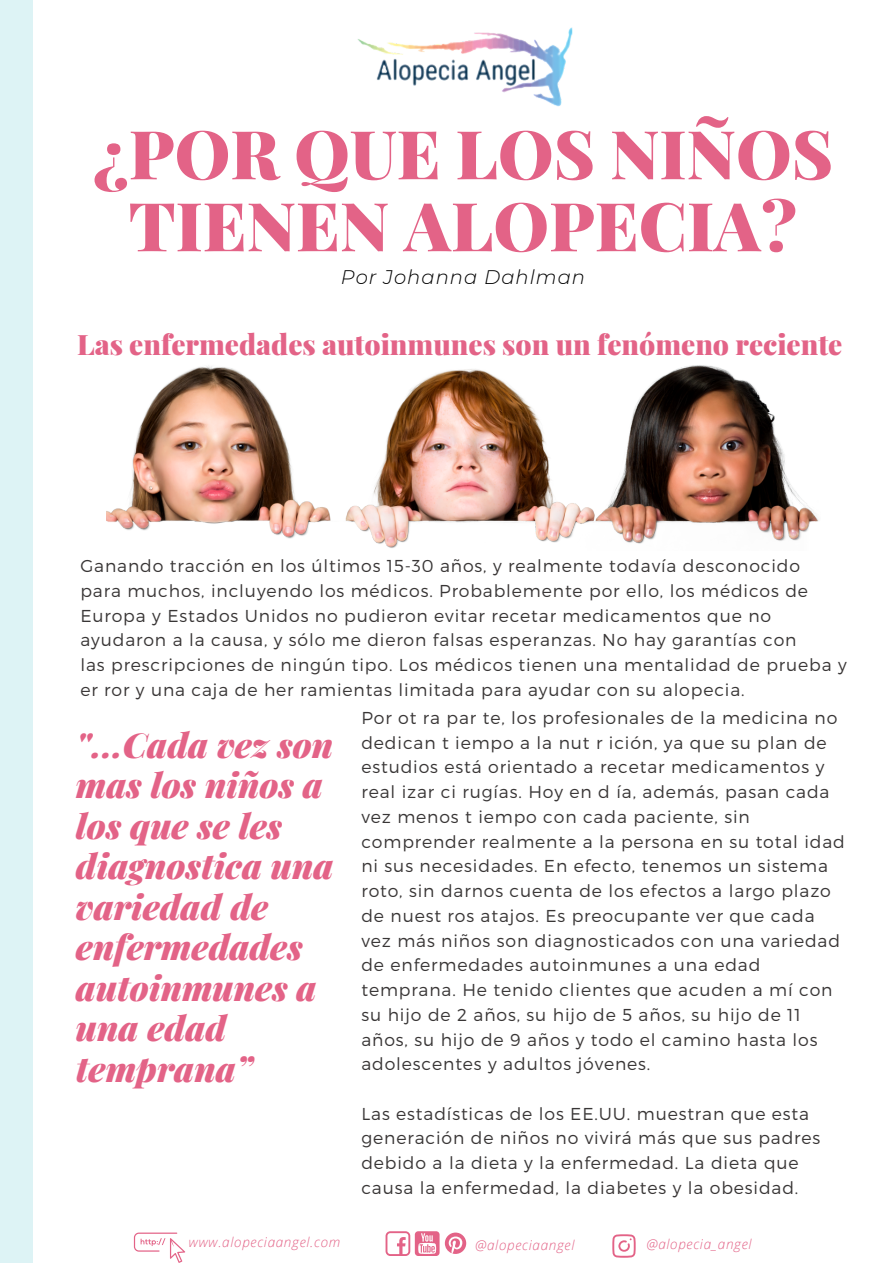
<style>
.page{position:relative;width:893px;height:1264px;background:#fff}
.page>*{position:absolute;margin:0;border:0;box-sizing:border-box;transform-origin:0 0}
.t1{font:900 67.5px/72px "Playfair Display";color:#e36387;text-align:center}
.t2{font:italic 900 34.5px/40.5px "Playfair Display";color:#e36387}
.t3{font:900 28.2px "Playfair Display";color:#e36387}
.t4{font:italic 300 19.65px "Montserrat";letter-spacing:.05em;color:#000}
.t5{font:300 17.25px/24.8px "Montserrat";letter-spacing:.05em;color:#393636}
.t6{font:italic 300 13.5px "Open Sans";letter-spacing:.05em;color:#e36387}
</style>
<div class="page">
<div style="left:0;top:0;width:33px;height:1262px;background:#ddf3f5"></div>
<img style="left:357px;top:27px;width:216px;height:80px">
<img style="left:106px;top:365px;width:713px;height:183px">
<svg style="left:612px;top:1234px;width:23px;height:23px"></svg>
<svg style="left:385px;top:1231px;width:25px;height:24px"></svg>
<svg style="left:415px;top:1231px;width:24px;height:24px"></svg>
<svg style="left:418px;top:1233px;width:18px;height:20px"></svg>
<svg style="left:445px;top:1232px;width:21px;height:21px"></svg>
<svg style="left:134px;top:1232px;width:51px;height:30px"></svg>
<h1 class="t1" style="left:93px;top:115px;width:741px">¿POR QUE LOS NIÑOS<br>TIENEN ALOPECIA?</h1>
<p class="t4" style="left:341px;top:265px;width:246px">Por Johanna Dahlman</p>
<h3 class="t3" style="left:77px;top:325px;width:766px">Las enfermedades autoinmunes son un fenómeno reciente</h3>
<p class="t5" style="left:80px;top:552px;width:767px">Ganando tracción en los últimos 15-30 años, y realmente todavía desconocido<br>para muchos, incluyendo los médicos. Probablemente por ello, los médicos de Europa y Estados Unidos no pudieron evitar recetar medicamentos que no ayudaron a la causa, y sólo me dieron falsas esperanzas. No hay garantías con<br>las prescripciones de ningún tipo. Los médicos tienen una mentalidad de prueba y er ror y una caja de her ramientas limitada para ayudar con su alopecia.</p>
<h2 class="t2" style="left:76px;top:723px;width:259px">"...Cada vez son mas los niños a los que se les diagnostica una variedad de enfermedades autoinmunes a una edad temprana”</h2>
<p class="t5" style="left:361px;top:704px;width:485px">Por ot ra par te, los profesionales de la medicina no dedican t iempo a la nut r ición, ya que su plan de estudios está orientado a recetar medicamentos y real izar ci rugías. Hoy en d ía, además, pasan cada vez menos t iempo con cada paciente, sin comprender realmente a la persona en su total idad ni sus necesidades. En efecto, tenemos un sistema roto, sin darnos cuenta de los efectos a largo plazo de nuest ros atajos. Es preocupante ver que cada vez más niños son diagnosticados con una variedad de enfermedades autoinmunes a una edad temprana. He tenido clientes que acuden a mí con su hijo de 2 años, su hijo de 5 años, su hijo de 11 años, su hijo de 9 años y todo el camino hasta los adolescentes y adultos jóvenes.</p>
<p class="t5" style="left:361px;top:1100px;width:460px">Las estadísticas de los EE.UU. muestran que esta generación de niños no vivirá más que sus padres debido a la dieta y la enfermedad. La dieta que causa la enfermedad, la diabetes y la obesidad.</p>
<p class="t6" style="left:189px;top:1232px;width:153px">www.alopeciaangel.com</p>
<p class="t6" style="left:475px;top:1235px;width:101px">@alopeciaangel</p>
<p class="t6" style="left:646px;top:1234px;width:107px">@alopecia_angel</p>
</div>
